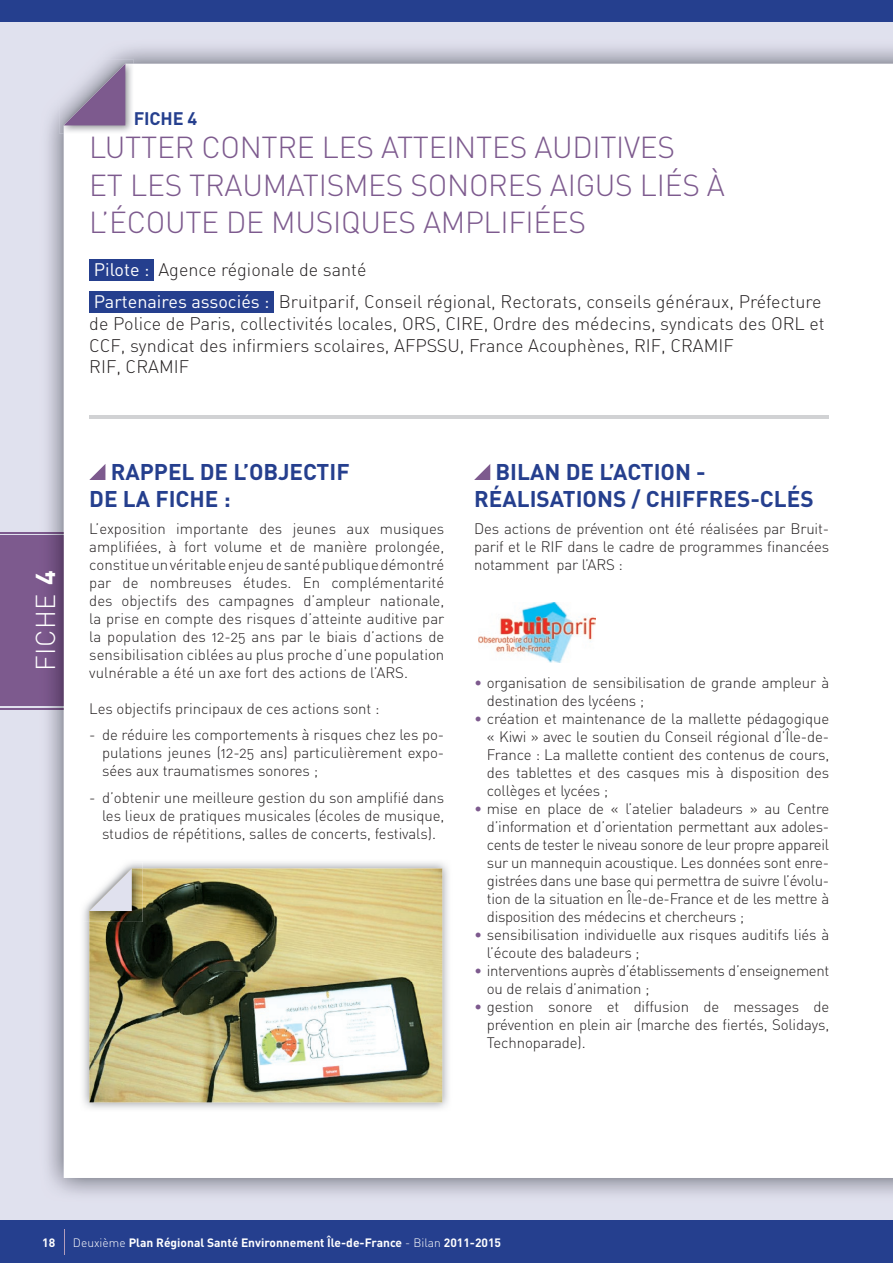
<style>
.page{position:relative;width:893px;height:1263px;background:#e0e1ee}
.page>*{position:absolute;margin:0;border:0;box-sizing:border-box;transform-origin:0 0}
.t1{font:300 30px/37.5px "DIN";letter-spacing:-.01em;color:#7d5a8e}
.t2{font:300 27px "DIN";color:#fff}
.t3{font:700 22.5px/27px "DIN";color:#253f8e}
.t4{font:18px/21.6px "DIN Light Alternate";color:#231f20}
.t5{font:700 18px "DIN";color:#253f8e}
.t6{font:15px/18px "DIN Light Alternate";letter-spacing:-.01em;color:#231f20;text-align:justify}
.t7{font:700 12px "DIN";color:#fff}
.s1{font-family:"DIN";color:#fff}
.s2{font-weight:700}
.s3{color:#7d5a8e}
.s4{font-weight:300}
</style>
<div class="page">
<hr style="left:0;top:532px;width:893px;height:2px;background:#7d5a8e">
<hr style="left:0;top:708px;width:893px;height:1px;background:#7d5a8e">
<div style="left:0;top:536px;width:893px;height:170px;background:#7d5a8e"></div>
<div style="left:0;top:1220px;width:893px;height:43px;background:#253f8e"></div>
<div style="left:0;top:0;width:893px;height:21px;background:#253f8e"></div>
<svg style="left:64px;top:1229px;width:1px;height:25px"></svg>
<img style="left:40px;top:48px;width:853px;height:488px">
<img style="left:40px;top:532px;width:24px;height:2px">
<img style="left:40px;top:706px;width:853px;height:488px">
<svg style="left:40px;top:708px;width:24px;height:1px"></svg>
<img style="left:51px;top:536px;width:13px;height:170px">
<div style="left:64px;top:64px;width:829px;height:1114px;background:#fff"></div>
<img style="left:59px;top:59px;width:74px;height:75px">
<img style="left:64px;top:64px;width:69px;height:70px">
<svg style="left:64px;top:64px;width:61px;height:61px"></svg>
<div style="left:89px;top:259px;width:65px;height:21px;background:#253f8e"></div>
<div style="left:89px;top:292px;width:185px;height:21px;background:#253f8e"></div>
<hr style="left:89px;top:416px;width:740px;height:3px;background:#d1d2d4">
<svg style="left:89px;top:464px;width:16px;height:16px"></svg>
<svg style="left:474px;top:464px;width:16px;height:16px"></svg>
<img style="left:478px;top:602px;width:117px;height:60px">
<img style="left:80px;top:859px;width:372px;height:253px">
<img style="left:89px;top:868px;width:353px;height:234px">
<img style="left:83px;top:862px;width:60px;height:60px">
<img style="left:89px;top:868px;width:54px;height:54px">
<svg style="left:89px;top:868px;width:43px;height:43px"></svg>
<p class="t5" style="left:134px;top:107px;width:65px">FICHE 4</p>
<h1 class="t1" style="left:89px;top:128px;width:637px">LUTTER CONTRE LES ATTEINTES AUDITIVES<br>ET LES TRAUMATISMES SONORES AIGUS LIÉS À<br>L’ÉCOUTE DE MUSIQUES AMPLIFIÉES</h1>
<p class="t4" style="left:94px;top:253px;width:729px;line-height:32.2px"><span class="s1">Pilote :</span> Agence régionale de santé<br><span class="s1">Partenaires associés :</span> Bruitparif, Conseil régional, Rectorats, conseils généraux, Préfecture</p>
<p class="t4" style="left:89px;top:313px;width:737px">de Police de Paris, collectivités locales, ORS, CIRE, Ordre des médecins, syndicats des ORL et<br>CCF, syndicat des infirmiers scolaires, AFPSSU, France Acouphènes, RIF, CRAMIF<br>RIF, CRAMIF</p>
<h2 class="t2" style="left:29px;top:671px;width:102px;rotate:-90deg">FICHE <span class="s2">4</span></h2>
<h3 class="t3" style="left:89px;top:457px;width:262px;text-indent:21px">RAPPEL DE L’OBJECTIF<br>DE LA FICHE :</h3>
<p class="t6" style="left:89px;top:519px;width:357px">L’exposition importante des jeunes aux musiques amplifiées, à fort volume et de manière prolongée, constitue un véritable enjeu de santé publique démontré par de nombreuses études. En complémentarité des objectifs des campagnes d’ampleur nationale, la prise en compte des risques d’atteinte auditive par la population des 12-25 ans par le biais d’actions de sensibilisation ciblées au plus proche d’une population vulnérable a été un axe fort des actions de l’ARS.</p>
<p class="t6" style="left:89px;top:699px;width:292px">Les objectifs principaux de ces actions sont :</p>
<p class="t6" style="left:102px;top:725px;width:344px;text-indent:-13px">- de réduire les comportements à risques chez les po&shy;pulations jeunes (12-25 ans) particulièrement expo&shy;sées aux traumatismes sonores ;</p>
<p class="t6" style="left:102px;top:788px;width:344px;text-indent:-13px">- d’obtenir une meilleure gestion du son amplifié dans les lieux de pratiques musicales (écoles de musique, studios de répétitions, salles de concerts, festivals).</p>
<h3 class="t3" style="left:474px;top:457px;width:341px;text-indent:21px">BILAN DE L’ACTION -<br>RÉALISATIONS / CHIFFRES-CLÉS</h3>
<p class="t6" style="left:474px;top:519px;width:357px">Des actions de prévention ont été réalisées par Bruit&shy;parif et le RIF dans le cadre de programmes financées notamment par l’ARS :</p>
<p class="t6" style="left:487px;top:674px;width:344px;text-indent:-13px"><span class="s3">•</span> organisation de sensibilisation de grande ampleur à destination des lycéens ;</p>
<p class="t6" style="left:487px;top:710px;width:344px;text-indent:-13px"><span class="s3">•</span> création et maintenance de la mallette pédagogique « Kiwi » avec le soutien du Conseil régional d’Île-de-France : La mallette contient des contenus de cours, des tablettes et des casques mis à disposition des collèges et lycées ;</p>
<p class="t6" style="left:487px;top:800px;width:344px;text-indent:-13px"><span class="s3">•</span> mise en place de « l’atelier baladeurs » au Centre d’information et d’orientation permettant aux adoles&shy;cents de tester le niveau sonore de leur propre appareil sur un mannequin acoustique. Les données sont enre&shy;gistrées dans une base qui permettra de suivre l’évolu&shy;tion de la situation en Île-de-France et de les mettre à disposition des médecins et chercheurs ;</p>
<p class="t6" style="left:487px;top:926px;width:344px;text-indent:-13px"><span class="s3">•</span> sensibilisation individuelle aux risques auditifs liés à l’écoute des baladeurs ;</p>
<p class="t6" style="left:487px;top:962px;width:344px;text-indent:-13px"><span class="s3">•</span> interventions auprès d’établissements d’enseignement ou de relais d’animation ;</p>
<p class="t6" style="left:487px;top:998px;width:344px;text-indent:-13px"><span class="s3">•</span> gestion sonore et diffusion de messages de prévention en plein air (marche des fiertés, Solidays, Technoparade).</p>
<p class="t7" style="left:42px;top:1234px;width:15px">18</p>
<p class="t7" style="left:73px;top:1234px;width:430px"><span class="s4">Deuxième</span> Plan Régional Santé Environnement Île-de-France <span class="s4">- Bilan</span> 2011-2015</p>
</div>
